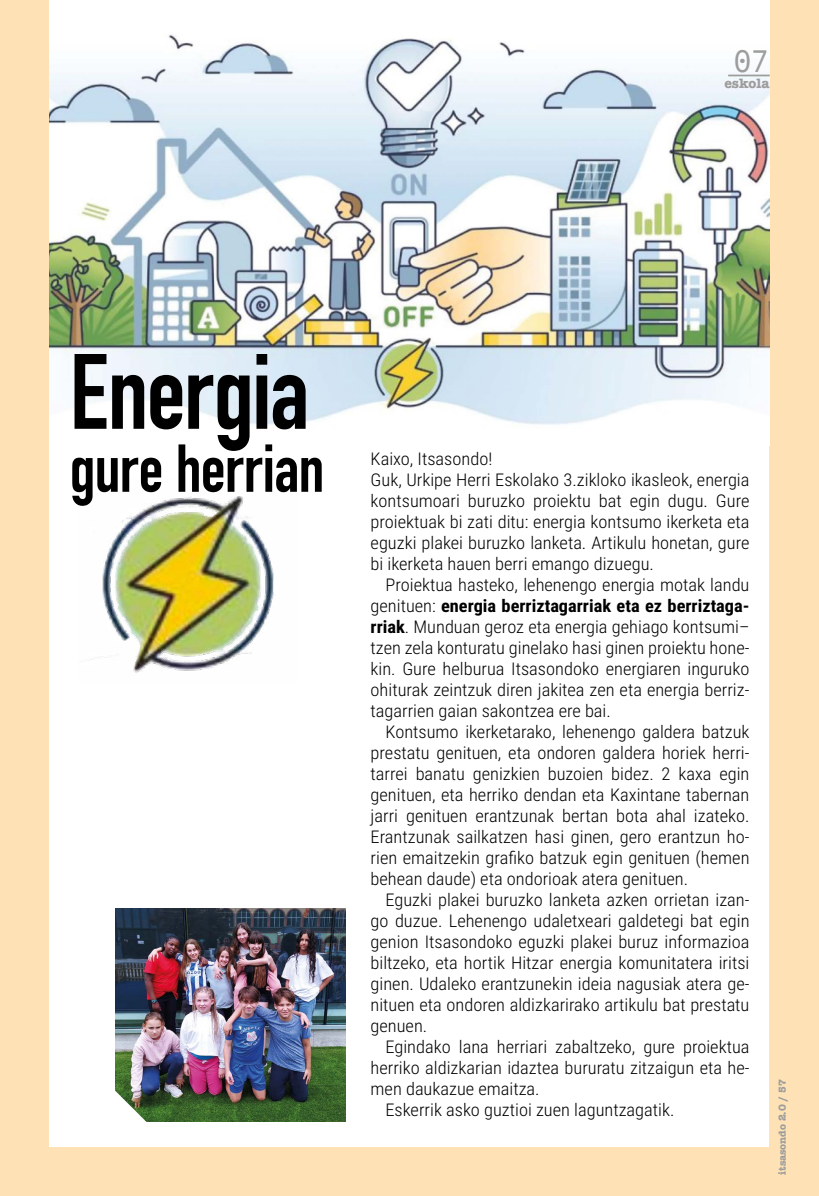
<style>
.page{position:relative;width:819px;height:1196px;background:#fee2b6}
.page>*{position:absolute;margin:0;border:0;box-sizing:border-box;transform-origin:0 0}
.t1{font:700 105px "DIN Condensed";letter-spacing:-.015em;color:#000}
.t2{font:700 66.5px "DIN Condensed";letter-spacing:-.01em;color:#000}
.t3{font:31.5px "Andale Mono";color:#9d9d9c}
.t4{font:300 17.5px/21px "Roboto Condensed";color:#000;text-align:justify;scale:1.05 1}
.t5{font:700 14px "American Typewriter";color:#9d9d9c}
.t6{font:700 10.5px "American Typewriter";color:#9d9d9c}
.s1{font-weight:700}
</style>
<div class="page">
<div style="left:50px;top:0;width:719px;height:1146px;background:#fff"></div>
<img style="left:50px;top:34px;width:719px;height:391px">
<img style="left:115px;top:908px;width:230px;height:213px">
<hr style="left:728px;top:75px;width:41px;height:1px;background:#9d9d9c">
<img style="left:89px;top:496px;width:185px;height:177px">
<svg style="left:115px;top:1081px;width:36px;height:41px"></svg>
<h3 class="t3" style="left:733px;top:40px;width:38px">07</h3>
<p class="t5" style="left:724px;top:71px;width:47px">eskola</p>
<h1 class="t1" style="left:69px;top:321px;width:241px">Energia</h1>
<h2 class="t2" style="left:69px;top:424px;width:256px">gure herrian</h2>
<p class="t4" style="left:370px;top:448px;width:362px;text-align:left">Kaixo, Itsasondo!<br>Guk, Urkipe Herri Eskolako 3.zikloko ikasleok, energia kontsumoari buruzko proiektu bat egin dugu. Gure proiektuak bi zati ditu: energia kontsumo ikerketa eta eguzki plakei buruzko lanketa. Artikulu honetan, gure bi ikerketa hauen berri emango dizuegu.</p>
<p class="t4" style="left:370px;top:574px;width:362px;text-indent:15px">Proiektua hasteko, lehenengo energia motak landu genituen: <span class="s1">energia berriztagarriak eta ez berriztaga&shy;rriak</span>. Munduan geroz eta energia gehiago kontsumi– tzen zela konturatu ginelako hasi ginen proiektu hone&shy;kin. Gure helburua Itsasondoko energiaren inguruko ohiturak zeintzuk diren jakitea zen eta energia berriz&shy;tagarrien gaian sakontzea ere bai.</p>
<p class="t4" style="left:370px;top:721px;width:362px;text-indent:15px">Kontsumo ikerketarako, lehenengo galdera batzuk prestatu genituen, eta ondoren galdera horiek herri&shy;tarrei banatu genizkien buzoien bidez. 2 kaxa egin genituen, eta herriko dendan eta Kaxintane tabernan jarri genituen erantzunak bertan bota ahal izateko.<br>Erantzunak sailkatzen hasi ginen, gero erantzun ho&shy;rien emaitzekin grafiko batzuk egin genituen (hemen behean daude) eta ondorioak atera genituen.</p>
<p class="t4" style="left:370px;top:889px;width:362px;text-indent:15px">Eguzki plakei buruzko lanketa azken orrietan izan&shy;go duzue. Lehenengo udaletxeari galdetegi bat egin genion Itsasondoko eguzki plakei buruz informazioa biltzeko, eta hortik Hitzar energia komunitatera iritsi ginen. Udaleko erantzunekin ideia nagusiak atera ge&shy;nituen eta ondoren aldizkarirako artikulu bat prestatu genuen.</p>
<p class="t4" style="left:385px;top:1036px;width:348px">Egindako lana herriari zabaltzeko, gure proiektua</p>
<p class="t4" style="left:370px;top:1057px;width:362px">herriko aldizkarian idaztea bururatu zitzaigun eta he-</p>
<p class="t4" style="left:370px;top:1078px;width:162px">men daukazue emaitza.</p>
<p class="t4" style="left:385px;top:1099px;width:276px">Eskerrik asko guztioi zuen laguntzagatik.</p>
<p class="t6" style="left:773px;top:1174px;width:97px;rotate:-90deg">itsasondo 2.0 / 57</p>
</div>
